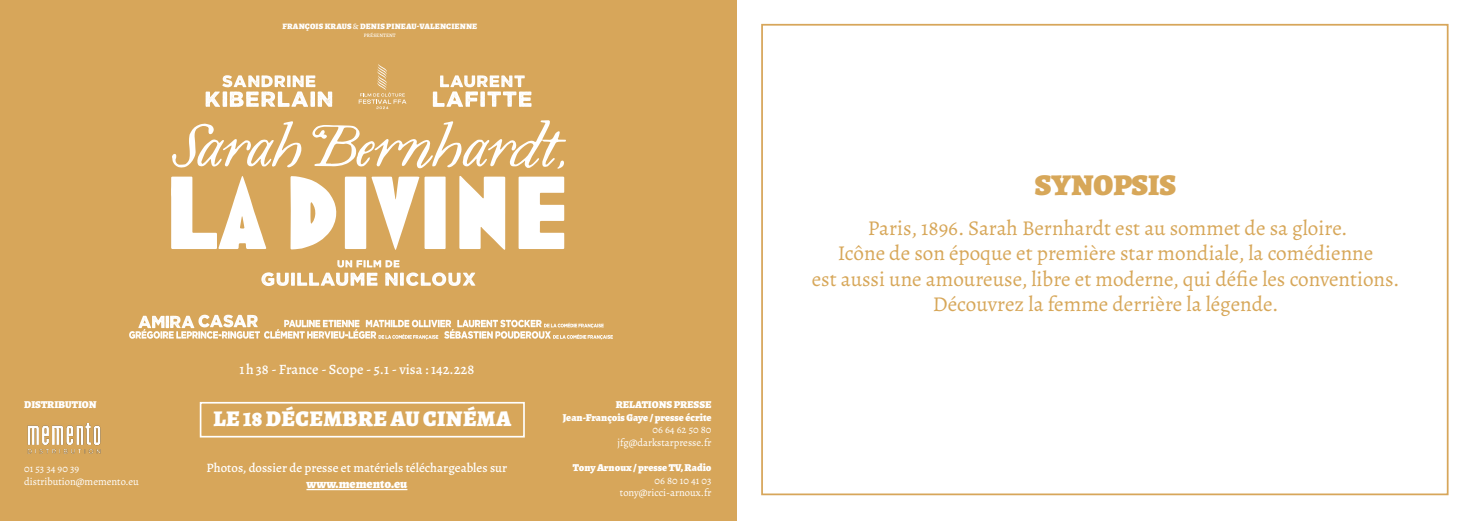
<style>
.page{position:relative;width:1474px;height:521px;background:#fff}
.page>*{position:absolute;margin:0;border:0;box-sizing:border-box;transform-origin:0 0}
.t1{font:900 30.19px "Alegreya";color:#d7a759}
.t2{font:900 22.4px "Alegreya";letter-spacing:.02em;color:#fff}
.t3{font:21.09px/25.4px "Alegreya";color:#d7a759;text-align:center}
.t4{font:500 14.26px "Alegreya";color:#fff}
.t5{font:500 12.86px "Alegreya";color:#fff}
.t6{font:900 12.86px "Alegreya";color:#fff}
.t7{font:10.5px/12.6px "Alegreya";color:#fff;text-align:right}
.t8{font:900 10.5px/12.6px "Alegreya";color:#fff;text-align:right}
.t9{font:900 8.22px "Alegreya";letter-spacing:.02em;color:#fff}
.t10{font:500 5.16px "Alegreya";letter-spacing:.02em;color:#fff}
.s1{font-weight:500}
</style>
<div class="page">
<div style="left:0;top:0;width:737px;height:521px;background:#d7a65a"></div>
<div style="left:200px;top:402px;width:325px;height:35px;border:2px solid #fff"></div>
<hr style="left:306px;top:489px;width:101px;height:1px;background:#fff">
<img style="left:27px;top:423px;width:73px;height:30px">
<svg style="left:129px;top:315px;width:484px;height:25px"></svg>
<svg style="left:459px;top:176px;width:46px;height:74px;background:#f7efe1"></svg>
<svg style="left:518px;top:177px;width:46px;height:72px"></svg>
<svg style="left:290px;top:176px;width:47px;height:73px"></svg>
<svg style="left:171px;top:176px;width:95px;height:73px"></svg>
<svg style="left:345px;top:177px;width:100px;height:73px"></svg>
<svg style="left:172px;top:121px;width:130px;height:47px"></svg>
<svg style="left:312px;top:120px;width:254px;height:49px"></svg>
<svg style="left:261px;top:260px;width:214px;height:26px"></svg>
<svg style="left:205px;top:75px;width:127px;height:32px"></svg>
<svg style="left:433px;top:75px;width:98px;height:32px"></svg>
<svg style="left:359px;top:64px;width:47px;height:45px"></svg>
<div style="left:761px;top:24px;width:687px;height:471px;border:2px solid #d7a65a"></div>
<p class="t9" style="left:282px;top:20px;width:196px">FRANÇOIS KRAUS <span class="s1">&amp;</span> DENIS PINEAU-VALENCIENNE</p>
<p class="t10" style="left:364px;top:32px;width:33px">PRÉSENTENT</p>
<p class="t8" style="left:24px;top:398px;width:74px">DISTRIBUTION</p>
<p class="t7" style="left:24px;top:462px;width:116px;text-align:left">01 53 34 90 39 distribution@memento.eu</p>
<p class="t4" style="left:239px;top:360px;width:236px">1 h 38 - France - Scope - 5.1 - visa : 142.228</p>
<p class="t2" style="left:213px;top:401px;width:299px">LE 18 DÉCEMBRE AU CINÉMA</p>
<p class="t5" style="left:207px;top:459px;width:302px">Photos, dossier de presse et matériels téléchargeables sur</p>
<p class="t6" style="left:306px;top:473px;width:102px">www.memento.eu</p>
<p class="t8" style="left:563px;top:398px;width:150px">RELATIONS PRESSE<br>Jean-François Gaye / presse écrite</p>
<p class="t7" style="left:617px;top:423px;width:95px">06 64 62 50 80 jfg@darkstarpresse.fr</p>
<p class="t8" style="left:573px;top:461px;width:140px">Tony Arnoux / presse TV, Radio</p>
<p class="t7" style="left:620px;top:474px;width:93px">06 80 10 41 03 tony@ricci-arnoux.fr</p>
<h1 class="t1" style="left:1034px;top:162px;width:143px">SYNOPSIS</h1>
<p class="t3" style="left:811px;top:215px;width:589px">Paris, 1896. Sarah Bernhardt est au sommet de sa gloire.<br>Icône de son époque et première star mondiale, la comédienne<br>est aussi une amoureuse, libre et moderne, qui défie les conventions.<br>Découvrez la femme derrière la légende.</p>
</div>
